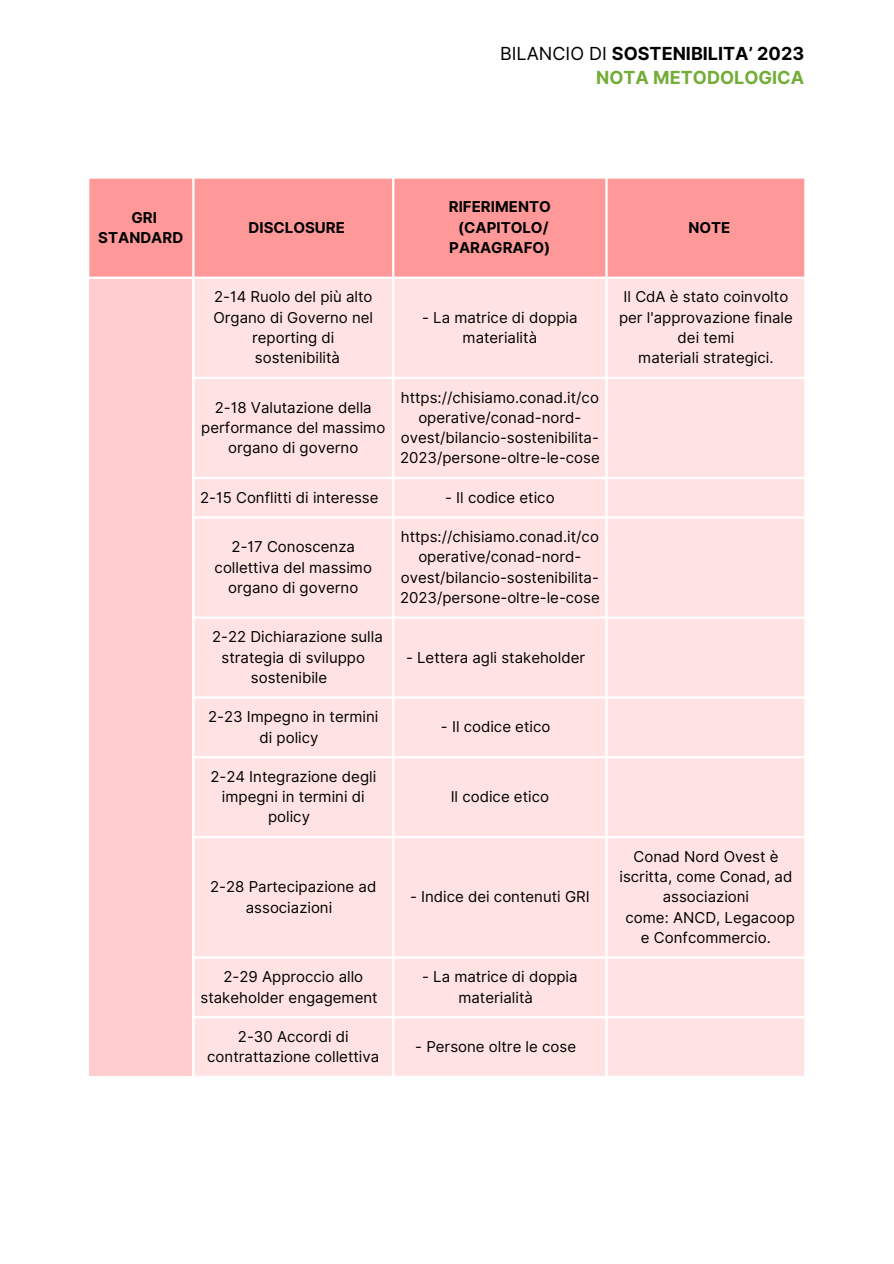
<style>
.page{position:relative;width:894px;height:1264px;background:#fff}
.page>*{position:absolute;margin:0;border:0;box-sizing:border-box;transform-origin:0 0}
.t1{font:700 18px/24.8px "Inter";color:#000;text-align:right}
.t2{font:15px/20.2px "Inter";color:#000;text-align:center}
.t3{font:700 15px/20.2px "Inter";color:#000;text-align:center}
.s1{font-weight:400}
.s2{color:#73ad37}
</style>
<div class="page">
<div style="left:89px;top:179px;width:715px;height:97px;background:#f99"></div>
<div style="left:89px;top:279px;width:103px;height:796px;background:#ffcdcd"></div>
<div style="left:194px;top:279px;width:610px;height:796px;background:#ffe3e3"></div>
<h1 class="t3" style="left:98px;top:207px;width:86px">GRI<br>STANDARD</h1>
<p class="t3" style="left:248px;top:217px;width:98px">DISCLOSURE</p>
<p class="t2" style="left:213px;top:287px;width:161px">2-14 Ruolo del più alto<br>Organo di Governo nel reporting di</p>
<p class="t2" style="left:255px;top:348px;width:87px">sostenibilità</p>
<p class="t1" style="left:500px;top:41px;width:305px"><span class="s1">BILANCIO DI</span> SOSTENIBILITA’ 2023<br><span class="s2">NOTA METODOLOGICA</span></p>
<p class="t3" style="left:449px;top:197px;width:103px">RIFERIMENTO</p>
<p class="t3" style="left:458px;top:217px;width:92px">(CAPITOLO/</p>
<p class="t3" style="left:449px;top:237px;width:103px">PARAGRAFO)</p>
<p class="t2" style="left:422px;top:307px;width:157px">- La matrice di doppia materialità</p>
<p class="t3" style="left:688px;top:217px;width:43px">NOTE</p>
<p class="t2" style="left:618px;top:287px;width:175px">Il CdA è stato coinvolto per l'approvazione finale dei temi</p>
<p class="t2" style="left:638px;top:348px;width:137px">materiali strategici.</p>
<p class="t2" style="left:201px;top:397px;width:185px">2-18 Valutazione della performance del massimo organo di governo</p>
<p class="t2" style="left:400px;top:387px;width:201px">https://chisiamo.conad.it/co operative/conad-nord&shy;ovest/bilancio-sostenibilita-<br>2023/persone-oltre-le-cose</p>
<p class="t2" style="left:200px;top:487px;width:180px">2-15 Conflitti di interesse</p>
<p class="t2" style="left:445px;top:487px;width:111px">- Il codice etico</p>
<p class="t2" style="left:214px;top:537px;width:159px">2-17 Conoscenza collettiva del massimo organo di governo</p>
<p class="t2" style="left:400px;top:526px;width:201px">https://chisiamo.conad.it/co operative/conad-nord&shy;ovest/bilancio-sostenibilita-<br>2023/persone-oltre-le-cose</p>
<p class="t2" style="left:212px;top:627px;width:172px">2-22 Dichiarazione sulla</p>
<p class="t2" style="left:221px;top:647px;width:145px">strategia di sviluppo</p>
<p class="t2" style="left:251px;top:667px;width:78px">sostenibile</p>
<p class="t2" style="left:406px;top:647px;width:181px">- Lettera agli stakeholder</p>
<p class="t2" style="left:208px;top:706px;width:172px">2-23 Impegno in termini di policy</p>
<p class="t2" style="left:441px;top:717px;width:111px">- Il codice etico</p>
<p class="t2" style="left:210px;top:766px;width:167px">2-24 Integrazione degli impegni in termini di policy</p>
<p class="t2" style="left:450px;top:786px;width:100px">Il codice etico</p>
<p class="t2" style="left:210px;top:876px;width:168px">2-28 Partecipazione ad associazioni</p>
<p class="t2" style="left:410px;top:886px;width:181px">- Indice dei contenuti GRI</p>
<p class="t2" style="left:200px;top:966px;width:178px">2-29 Approccio allo stakeholder engagement</p>
<p class="t2" style="left:422px;top:966px;width:157px">- La matrice di doppia materialità</p>
<p class="t2" style="left:207px;top:1026px;width:173px">2-30 Accordi di contrattazione collettiva</p>
<p class="t2" style="left:415px;top:1036px;width:162px">- Persone oltre le cose</p>
<p class="t2" style="left:619px;top:846px;width:174px">Conad Nord Ovest è iscritta, come Conad, ad associazioni</p>
<p class="t2" style="left:625px;top:907px;width:171px">come: ANCD, Legacoop e Confcommercio.</p>
</div>
